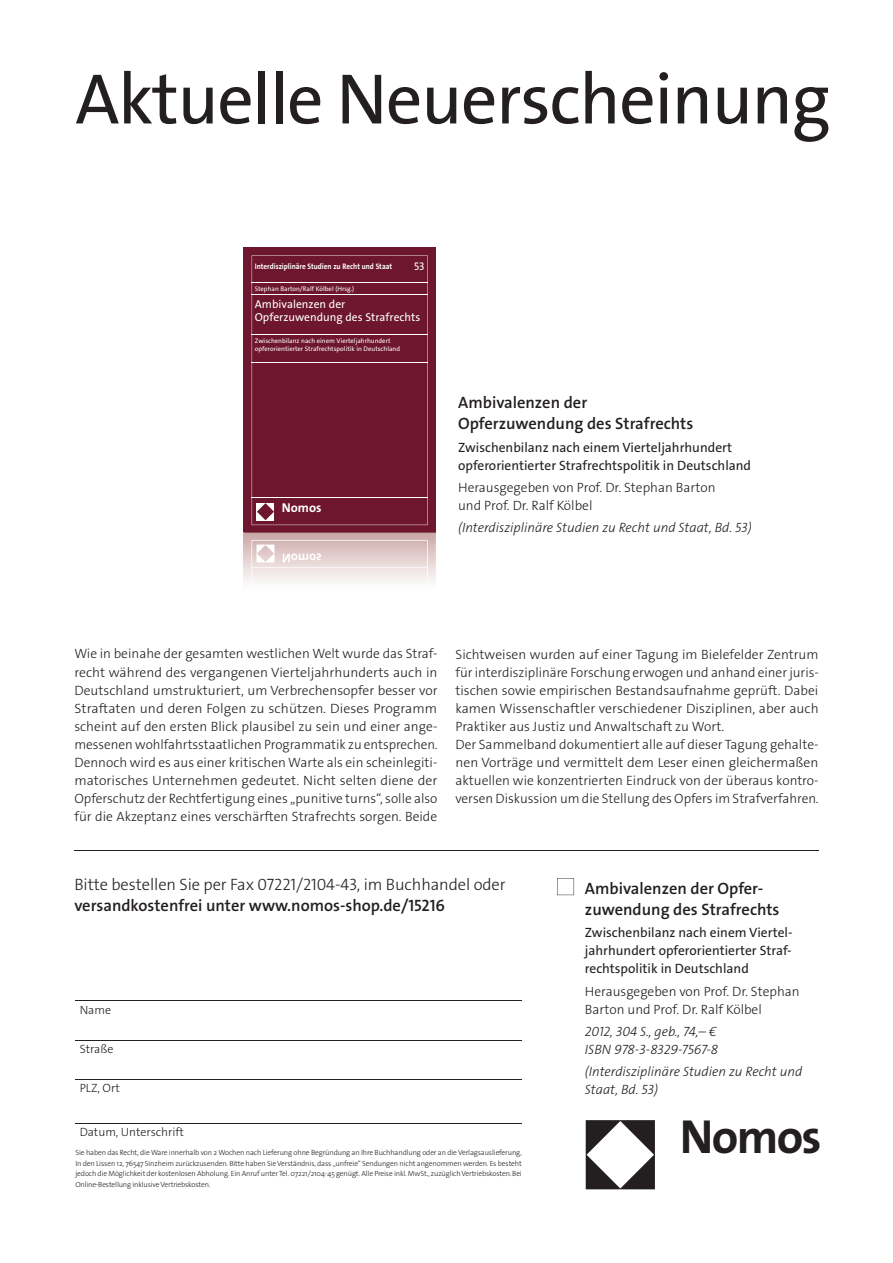
<style>
.page{position:relative;width:893px;height:1263px;background:#fff}
.page>*{position:absolute;margin:0;border:0;box-sizing:border-box;transform-origin:0 0}
.t1{font:72px "The Sans Os F";letter-spacing:-.02em;color:#231f20}
.t2{font:700 48.15px "The Sans Os F";letter-spacing:-.035em;color:#231f20}
.t3{font:600 16.5px/21px "The Sans Os F";color:#231f20}
.t4{font:300 16.5px "The Sans Os F";letter-spacing:-.005em;color:#231f20}
.t5{font:300 13.5px/18px "The Sans Os F";color:#231f20}
.t6{font:13.5px/18px "The Sans Os F";color:#231f20;text-align:justify}
.t7{font:italic 300 13.5px/18px "The Sans Os F";color:#231f20}
.t8{font:700 12.9px "The Sans Os F";color:#fff}
.t9{font:300 12px "The Sans Os F";color:#231f20}
.t10{font:11.55px/13.8px "The Sans Os F";color:#fff}
.t11{font:11.1px "The Sans Os F";color:#fff}
.t12{font:700 7.95px "The Sans Os F";color:#fff;scale:.9 1}
.t13{font:300 7.5px/10.5px "The Sans Os F";letter-spacing:-.02em;color:#231f20;text-align:justify}
.t14{font:6.6px/7.9px "The Sans Os F";color:#fff}
</style>
<div class="page">
<svg style="left:586px;top:1120px;width:69px;height:69px"></svg>
<hr style="left:74px;top:850px;width:745px;height:1px;background:#231f20">
<hr style="left:75px;top:1001px;width:447px;height:1px;background:#231f20">
<hr style="left:75px;top:1040px;width:447px;height:1px;background:#231f20">
<hr style="left:75px;top:1079px;width:447px;height:1px;background:#231f20">
<hr style="left:75px;top:1123px;width:447px;height:1px;background:#231f20">
<svg style="left:557px;top:878px;width:17px;height:17px"></svg>
<svg style="left:243px;top:247px;width:193px;height:286px;background:#701a32"></svg>
<div style="left:252px;top:255px;width:176px;height:270px;background:#6d162e"></div>
<hr style="left:252px;top:282px;width:176px;height:1px;background:#fff">
<hr style="left:252px;top:294px;width:176px;height:1px;background:#fff">
<hr style="left:252px;top:334px;width:176px;height:1px;background:#fff">
<hr style="left:252px;top:362px;width:176px;height:1px;background:#fff">
<hr style="left:252px;top:497px;width:176px;height:1px;background:#fff">
<svg style="left:257px;top:503px;width:17px;height:17px"></svg>
<svg style="left:243px;top:533px;width:1px;height:48px"></svg>
<svg style="left:244px;top:533px;width:192px;height:48px;background:#e3d1d0"></svg>
<h1 class="t1" style="left:75px;top:53px;width:757px">Aktuelle Neuerscheinung</h1>
<p class="t12" style="left:255px;top:261px;width:154px">Interdisziplinäre Studien zu Recht und Staat</p>
<p class="t11" style="left:414px;top:259px;width:12px">53</p>
<p class="t14" style="left:255px;top:285px;width:101px">Stephan Barton/Ralf Kölbel (Hrsg.)</p>
<p class="t10" style="left:255px;top:297px;width:167px">Ambivalenzen der<br>Opferzuwendung des Strafrechts</p>
<p class="t14" style="left:255px;top:336px;width:147px">Zwischenbilanz nach einem Vierteljahrhundert opferorientierter Strafrechtspolitik in Deutschland</p>
<p class="t8" style="left:282px;top:499px;width:41px">Nomos</p>
<p class="t3" style="left:458px;top:392px;width:237px">Ambivalenzen der<br>Opferzuwendung des Strafrechts</p>
<p class="t6" style="left:458px;top:438px;width:294px">Zwischenbilanz nach einem Vierteljahrhundert opferorientierter Strafrechtspolitik in Deutschland</p>
<p class="t5" style="left:458px;top:478px;width:259px">Herausgegeben von Prof. Dr. Stephan Barton und Prof. Dr. Ralf Kölbel</p>
<p class="t7" style="left:458px;top:519px;width:295px">(Interdisziplinäre Studien zu Recht und Staat, Bd. 53)</p>
<p class="t5" style="left:74px;top:645px;width:365px;text-align:justify">Wie in beinahe der gesamten westlichen Welt wurde das Straf&shy;recht während des vergangenen Vierteljahrhunderts auch in Deutschland umstrukturiert, um Verbrechensopfer besser vor Straftaten und deren Folgen zu schützen. Dieses Programm scheint auf den ersten Blick plausibel zu sein und einer ange&shy;messenen wohlfahrtsstaatlichen Programmatik zu entsprechen.<br>Dennoch wird es aus einer kritischen Warte als ein scheinlegiti&shy;matorisches Unternehmen gedeutet. Nicht selten diene der Opferschutz der Rechtfertigung eines „punitive turns“, solle also für die Akzeptanz eines verschärften Strafrechts sorgen. Beide</p>
<p class="t5" style="left:455px;top:645px;width:365px">Sichtweisen wurden auf einer Tagung im Bielefelder Zentrum für interdisziplinäre Forschung erwogen und anhand einer juris&shy;tischen sowie empirischen Bestandsaufnahme geprüft. Dabei kamen Wissenschaftler verschiedener Disziplinen, aber auch Praktiker aus Justiz und Anwaltschaft zu Wort.<br>Der Sammelband dokumentiert alle auf dieser Tagung gehalte&shy;nen Vorträge und vermittelt dem Leser einen gleichermaßen aktuellen wie konzentrierten Eindruck von der überaus kontro&shy;versen Diskussion um die Stellung des Opfers im Strafverfahren.</p>
<p class="t4" style="left:74px;top:874px;width:433px">Bitte bestellen Sie per Fax 07221/2104-43, im Buchhandel oder</p>
<p class="t3" style="left:74px;top:895px;width:372px">versandkostenfrei unter www.nomos-shop.de/15216</p>
<p class="t9" style="left:80px;top:1002px;width:33px">Name</p>
<p class="t9" style="left:80px;top:1041px;width:35px">Straße</p>
<p class="t9" style="left:80px;top:1081px;width:42px">PLZ, Ort</p>
<p class="t9" style="left:80px;top:1124px;width:106px">Datum, Unterschrift</p>
<p class="t13" style="left:75px;top:1147px;width:448px">Sie haben das Recht, die Ware innerhalb von 2 Wochen nach Lieferung ohne Begründung an Ihre Buchhandlung oder an die Verlagsauslieferung, In den Lissen 12, 76547 Sinzheim zurückzusenden. Bitte haben Sie Verständnis, dass „unfreie“ Sendungen nicht angenommen werden. Es besteht jedoch die Möglichkeit der kostenlosen Abholung. Ein Anruf unter Tel. 07221/2104-45 genügt. Alle Preise inkl. MwSt., zuzüglich Vertriebskosten. Bei Online-Bestellung inklusive Vertriebskosten.</p>
<p class="t3" style="left:585px;top:878px;width:196px">Ambivalenzen der Opfer&shy;zuwendung des Strafrechts</p>
<p class="t6" style="left:585px;top:924px;width:209px">Zwischenbilanz nach einem Viertel&shy;jahrhundert opferorientierter Straf&shy;rechtspolitik in Deutschland</p>
<p class="t5" style="left:585px;top:982px;width:216px">Herausgegeben von Prof. Dr. Stephan<br>Barton und Prof. Dr. Ralf Kölbel</p>
<p class="t7" style="left:585px;top:1023px;width:135px">2012, 304 S., geb., 74,– €<br>ISBN 978-3-8329-7567-8</p>
<p class="t7" style="left:585px;top:1063px;width:219px">(Interdisziplinäre Studien zu Recht und<br>Staat, Bd. 53)</p>
<h2 class="t2" style="left:680px;top:1105px;width:143px">Nomos</h2>
</div>
